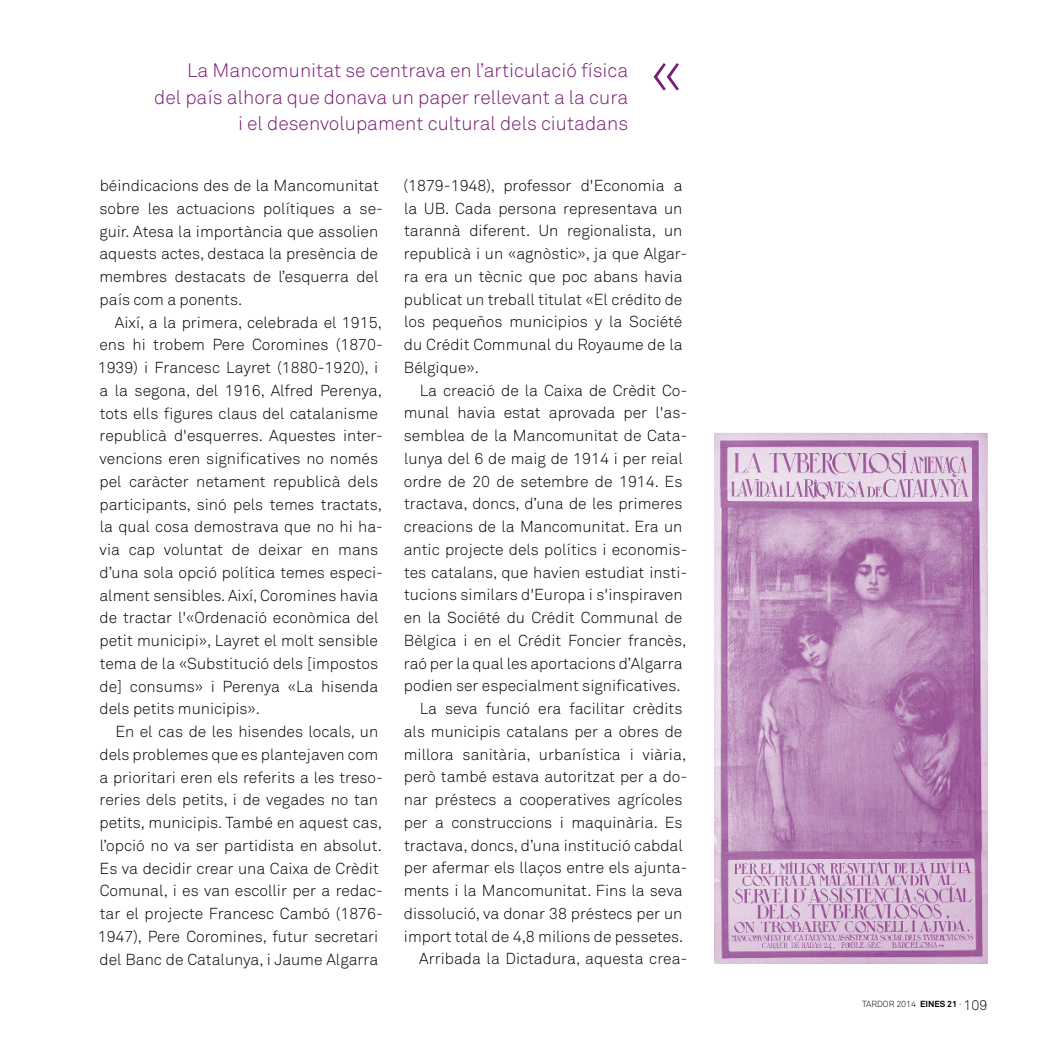
<style>
.page{position:relative;width:1042px;height:1042px;background:#fff}
.page>*{position:absolute;margin:0;border:0;box-sizing:border-box;transform-origin:0 0}
.t1{font:63px "Akkurat Light Pro";color:#791e75}
.t2{font:19.25px/26.2px "Akkurat Light Pro";color:#791e75;text-align:right}
.t3{font:15.75px/22.8px "Akkurat Light Pro";color:#000}
.t4{font:8.75px "Akkurat Light Pro";color:#000}
.s1{font-family:"Akkurat Pro";font-weight:700}
.s2{font-size:14px}
</style>
<div class="page">
<img style="left:714px;top:432px;width:273px;height:531px">
<p class="t2" style="left:154px;top:58px;width:475px">La Mancomunitat se centrava en l’articulació física<br>del país alhora que donava un paper rellevant a la cura i el desenvolupament cultural dels ciutadans</p>
<h1 class="t1" style="left:650px;top:36px;width:35px">«</h1>
<p class="t3" style="left:99px;top:174px;width:285px">béindicacions des de la Mancomunitat sobre les actuacions polítiques a se&shy;guir. Atesa la importància que assolien aquests actes, destaca la presència de membres destacats de l’esquerra del país com a ponents.</p>
<p class="t3" style="left:98px;top:311px;width:287px;text-indent:17px">Així, a la primera, celebrada el 1915, ens hi trobem Pere Coromines (1870- 1939) i Francesc Layret (1880-1920), i a la segona, del 1916, Alfred Perenya, tots ells figures claus del catalanisme republicà d'esquerres. Aquestes inter&shy;vencions eren significatives no només pel caràcter netament republicà dels participants, sinó pels temes tractats, la qual cosa demostrava que no hi ha&shy;via cap voluntat de deixar en mans d’una sola opció política temes especi&shy;alment sensibles. Així, Coromines havia de tractar l'«Ordenació econòmica del petit municipi», Layret el molt sensible tema de la «Substitució dels [impostos de] consums» i Perenya «La hisenda dels petits municipis».</p>
<p class="t3" style="left:98px;top:720px;width:287px;text-indent:18px">En el cas de les hisendes locals, un dels problemes que es plantejaven com a prioritari eren els referits a les treso&shy;reries dels petits, i de vegades no tan petits, municipis. També en aquest cas, l’opció no va ser partidista en absolut.<br>Es va decidir crear una Caixa de Crèdit Comunal, i es van escollir per a redac&shy;tar el projecte Francesc Cambó (1876- 1947), Pere Coromines, futur secretari del Banc de Catalunya, i Jaume Algarra</p>
<p class="t3" style="left:403px;top:174px;width:285px">(1879-1948), professor d'Economia a la UB. Cada persona representava un tarannà diferent. Un regionalista, un republicà i un «agnòstic», ja que Algar&shy;ra era un tècnic que poc abans havia publicat un treball titulat «El crédito de los pequeños municipios y la Société du Crédit Communal du Royaume de la Bélgique».</p>
<p class="t3" style="left:420px;top:379px;width:269px">La creació de la Caixa de Crèdit Co-</p>
<p class="t3" style="left:404px;top:402px;width:285px">munal havia estat aprovada per l'as-</p>
<p class="t3" style="left:404px;top:424px;width:285px">semblea de la Mancomunitat de Cata-</p>
<p class="t3" style="left:404px;top:447px;width:280px">lunya del 6 de maig de 1914 i per reial</p>
<p class="t3" style="left:404px;top:470px;width:280px">ordre de 20 de setembre de 1914. Es</p>
<p class="t3" style="left:404px;top:493px;width:280px">tractava, doncs, d’una de les primeres</p>
<p class="t3" style="left:404px;top:515px;width:280px">creacions de la Mancomunitat. Era un</p>
<p class="t3" style="left:404px;top:538px;width:285px">antic projecte dels polítics i economis-</p>
<p class="t3" style="left:404px;top:561px;width:285px">tes catalans, que havien estudiat insti-</p>
<p class="t3" style="left:404px;top:584px;width:280px">tucions similars d'Europa i s'inspiraven</p>
<p class="t3" style="left:404px;top:606px;width:280px">en la Société du Crédit Communal de</p>
<p class="t3" style="left:404px;top:629px;width:284px">Bèlgica i en el Crédit Foncier francès,</p>
<p class="t3" style="left:404px;top:652px;width:280px">raó per la qual les aportacions d’Algarra</p>
<p class="t3" style="left:404px;top:675px;width:278px">podien ser especialment significatives.</p>
<p class="t3" style="left:420px;top:697px;width:264px">La seva funció era facilitar crèdits</p>
<p class="t3" style="left:404px;top:720px;width:280px">als municipis catalans per a obres de</p>
<p class="t3" style="left:404px;top:743px;width:284px">millora sanitària, urbanística i viària,</p>
<p class="t3" style="left:404px;top:766px;width:285px">però també estava autoritzat per a do-</p>
<p class="t3" style="left:404px;top:788px;width:280px">nar préstecs a cooperatives agrícoles</p>
<p class="t3" style="left:404px;top:811px;width:280px">per a construccions i maquinària. Es</p>
<p class="t3" style="left:404px;top:834px;width:280px">tractava, doncs, d’una institució cabdal</p>
<p class="t3" style="left:404px;top:857px;width:285px">per afermar els llaços entre els ajunta-</p>
<p class="t3" style="left:404px;top:879px;width:280px">ments i la Mancomunitat. Fins la seva</p>
<p class="t3" style="left:404px;top:902px;width:280px">dissolució, va donar 38 préstecs per un</p>
<p class="t3" style="left:404px;top:925px;width:281px">import total de 4,8 milions de pessetes.</p>
<p class="t3" style="left:419px;top:948px;width:269px">Arribada la Dictadura, aquesta crea-</p>
<p class="t4" style="left:862px;top:998px;width:127px">TARDOR 2014 <span class="s1">EINES 21</span> · <span class="s2">109</span></p>
</div>
